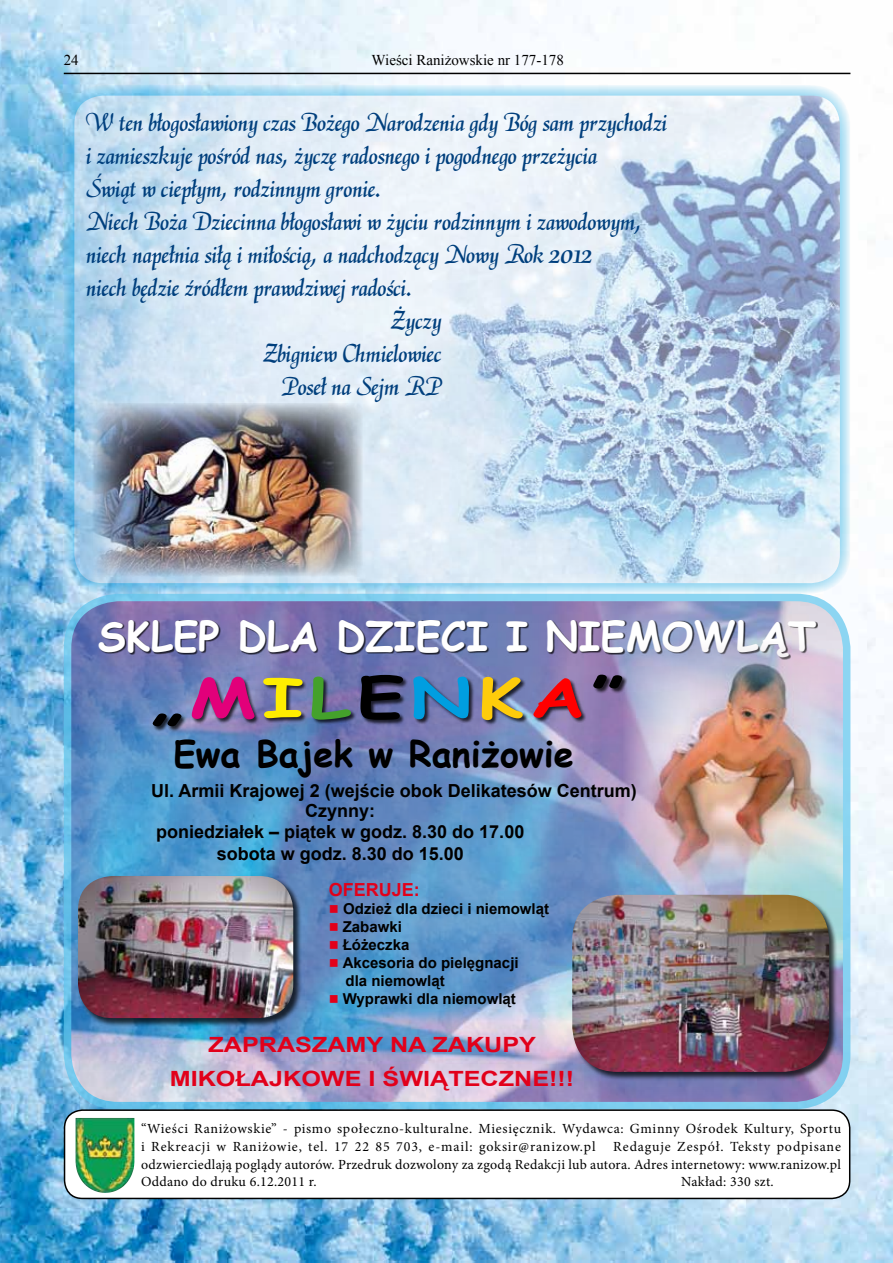
<style>
.page{position:relative;width:893px;height:1263px;background:#fff}
.page>*{position:absolute;margin:0;border:0;box-sizing:border-box;transform-origin:0 0}
.t1{font:700 54px "Comic Sans MS";letter-spacing:.08em;color:#000;scale:1.4 1}
.t2{font:700 40.5px "Comic Sans MS";color:#fff}
.t3{font:700 36px "Comic Sans MS";color:#000}
.t4{font:24px "EFN Decorator OT";color:#003f7d}
.t5{font:700 21px/34.2px "Arial";color:#e2001a;scale:1.2 1}
.t6{font:700 18px/19.8px "Arial";color:#000}
.t7{font:700 18px "Arial";color:#e2001a}
.t8{font:700 15px "Arial";color:#000}
.t9{font:15px "Times New Roman";color:#000}
.t10{font:13.95px/17.4px "Minion Pro";letter-spacing:.05em;color:#000}
.t11{font:13.95px "Minion Pro";letter-spacing:.02em;color:#000}
.s1{color:#e2007a}
.s2{color:#ffed00}
.s3{color:#44a12b}
.s4{color:#009ee0}
.s5{color:#fecc0b}
.s6{color:#f00}
.s7{font-family:"Newspaper Pi";font-weight:400;color:#e2001a}
</style>
<div class="page">
<img style="left:0;top:0;width:893px;height:1263px">
<img style="left:69px;top:90px;width:776px;height:498px">
<div style="left:64px;top:85px;width:786px;height:509px;border:11px solid #009ee0;border-radius:34px"></div>
<img style="left:68px;top:597px;width:779px;height:509px">
<div style="left:64px;top:594px;width:786px;height:515px;border:8px solid #5ec5ed;border-radius:51px"></div>
<div style="left:99px;top:620px;width:719px;height:40px;background:#000;opacity:.75"></div>
<img style="left:623px;top:641px;width:211px;height:245px">
<div style="left:153px;top:675px;width:475px;height:57px;background:#000;opacity:.75"></div>
<div style="left:572px;top:894px;width:266px;height:187px;background:#000;opacity:.75"></div>
<img style="left:572px;top:895px;width:257px;height:177px">
<div style="left:78px;top:875px;width:224px;height:152px;background:#000;opacity:.75"></div>
<img style="left:78px;top:876px;width:215px;height:142px">
<div style="left:65px;top:1110px;width:785px;height:88px;background:#fff;border-radius:18px"></div>
<div style="left:64px;top:1109px;width:786px;height:90px;border:2px solid #000;border-radius:18px"></div>
<img style="left:95px;top:1118px;width:39px;height:75px">
<img style="left:76px;top:1118px;width:19px;height:73px">
<img style="left:93px;top:403px;width:270px;height:173px">
<hr style="left:64px;top:73px;width:786px;height:1px;background:#000">
<p class="t9" style="left:64px;top:50px;width:16px">24</p>
<p class="t9" style="left:372px;top:50px;width:194px">Wieści Raniżowskie nr 177-178</p>
<p class="t4" style="left:86px;top:105px;width:583px">W ten błogosławiony czas Bożego Narodzenia gdy Bóg sam przychodzi</p>
<p class="t4" style="left:86px;top:138px;width:513px">i zamieszkuje pośród nas, życzę radosnego i pogodnego przeżycia</p>
<p class="t4" style="left:86px;top:171px;width:298px">Świąt w ciepłym, rodzinnym gronie.</p>
<p class="t4" style="left:86px;top:204px;width:558px">Niech Boża Dziecinna błogosławi w życiu rodzinnym i zawodowym,</p>
<p class="t4" style="left:86px;top:237px;width:508px">niech napełnia siłą i miłością, a nadchodzący Nowy Rok 2012</p>
<p class="t4" style="left:86px;top:270px;width:329px">niech będzie źródłem prawdziwej radości.</p>
<p class="t4" style="left:391px;top:303px;width:52px">Życzy</p>
<p class="t4" style="left:263px;top:336px;width:180px">Zbigniew Chmielowiec</p>
<p class="t4" style="left:281px;top:369px;width:162px">Poseł na Sejm RP</p>
<h2 class="t2" style="left:98px;top:606px;width:720px">Sklep Dla Dzieci i Niemowląt</h2>
<h1 class="t1" style="left:151px;top:658px;width:340px">„<span class="s1">M</span><span class="s2">I</span><span class="s3">L</span>E<span class="s4">N</span><span class="s5">K</span><span class="s6">A</span>”</h1>
<h3 class="t3" style="left:173px;top:727px;width:402px">Ewa Bajek w Raniżowie</h3>
<p class="t6" style="left:305px;top:781px;width:333px;text-indent:-154px">Ul. Armii Krajowej 2 (wejście obok Delikatesów Centrum)<br>Czynny:</p>
<p class="t6" style="left:156px;top:822px;width:370px;line-height:21.6px;text-align:center">poniedziałek – piątek w godz. 8.30 do 17.00 sobota w godz. 8.30 do 15.00</p>
<p class="t7" style="left:329px;top:878px;width:93px">Oferuje:</p>
<p class="t8" style="left:329px;top:899px;width:222px"><span class="s7">r</span> Odzież dla dzieci i niemowląt</p>
<p class="t8" style="left:329px;top:917px;width:75px"><span class="s7">r</span> Zabawki</p>
<p class="t8" style="left:329px;top:935px;width:82px"><span class="s7">r</span> Łóżeczka</p>
<p class="t8" style="left:329px;top:953px;width:191px"><span class="s7">r</span> Akcesoria do pielęgnacji</p>
<p class="t8" style="left:346px;top:971px;width:101px">dla niemowląt</p>
<p class="t8" style="left:329px;top:989px;width:188px"><span class="s7">r</span> Wyprawki dla niemowląt</p>
<p class="t5" style="left:170px;top:1028px;width:307px;text-indent:39px">Zapraszamy na zakupy<br>Mi kołajkowe i Świąteczn</p>
<p class="t5" style="left:532px;top:1062px;width:36px">e!!!</p>
<p class="t10" style="left:141px;top:1120px;width:702px;line-height:18px">“Wieści Raniżowskie” - pismo społeczno-kulturalne. Miesięcznik. Wydawca: Gminny Ośrodek Kultury, Sportu i Rekreacji w Raniżowie, tel. 17 22 85 703, e-mail: goksir@ranizow.pl</p>
<p class="t10" style="left:141px;top:1138px;width:701px;text-align:justify;text-indent:472px">Redaguje Zespół. Teksty podpisane odzwierciedlają poglądy autorów. Przedruk dozwolony za zgodą Redakcji lub autora. Adres internetowy: www.ranizow.pl Oddano do druku 6.12.2011 r.</p>
<p class="t11" style="left:681px;top:1172px;width:94px">Nakład: 330 szt.</p>
</div>
